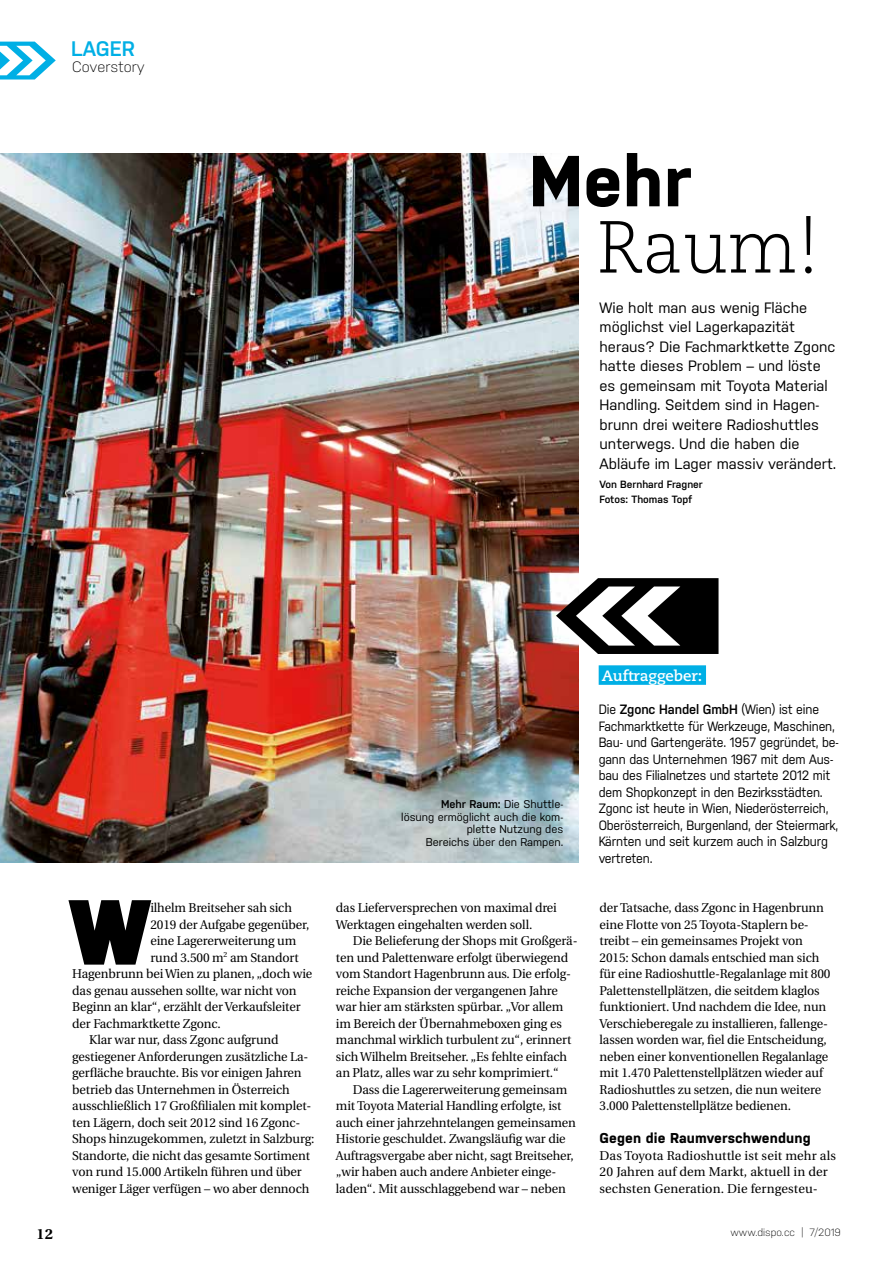
<style>
.page{position:relative;width:893px;height:1263px;background:#fff}
.page>*{position:absolute;margin:0;border:0;box-sizing:border-box;transform-origin:0 0}
.t1{font:700 83.4px "Nudista";color:#000}
.t2{font:300 73.5px "Caecilia LT Std";color:#000}
.t3{font:700 72px "Nudista";color:#000}
.t4{font:600 21px "Nudista";color:#00afe5}
.t5{font:15px/19.5px "Nudista";color:#000}
.t6{font:700 15px "Caecilia LT Std";color:#fff}
.t7{font:300 15px "Nudista";color:#000}
.t8{font:700 14.7px "Utopia";color:#000}
.t9{font:700 14.25px "Nudista";letter-spacing:.01em;color:#000}
.t10{font:13.5px/16.5px "Nudista";letter-spacing:-.01em;color:#000;scale:.93 1}
.t11{font:12.75px/16.5px "Utopia";letter-spacing:-.01em;color:#000}
.t12{font:12.75px/16.5px "Utopia";letter-spacing:.01em;color:#000}
.t13{font:11.25px/12.8px "Nudista";color:#000}
.t14{font:600 10.5px/15px "Nudista";color:#000}
.t15{font:300 10.5px "Nudista";color:#000}
.s1{font-weight:600}
.s2{font-weight:700}
</style>
<div class="page">
<svg style="left:0;top:42px;width:56px;height:38px"></svg>
<svg style="left:68px;top:900px;width:84px;height:65px"></svg>
<img style="left:0;top:153px;width:578px;height:709px">
<svg style="left:556px;top:578px;width:162px;height:76px"></svg>
<div style="left:599px;top:665px;width:107px;height:20px;background:#00afe5"></div>
<h3 class="t4" style="left:71px;top:34px;width:66px">LAGER</h3>
<p class="t7" style="left:72px;top:56px;width:74px">Coverstory</p>
<h3 class="t3" style="left:529px;top:128px;width:164px">Mehr</h3>
<h2 class="t2" style="left:597px;top:206px;width:224px">Raum!</h2>
<p class="t5" style="left:600px;top:296px;width:238px">Wie holt man aus wenig Fläche möglichst viel Lagerkapazität heraus? Die Fachmarktkette Zgonc hatte dieses Problem – und löste es gemeinsam mit Toyota Material<br>Handling. Seitdem sind in Hagen&shy;brunn drei weitere Radioshuttles unterwegs. Und die haben die<br>Abläufe im Lager massiv verändert.</p>
<p class="t14" style="left:600px;top:476px;width:105px">Von Bernhard Fragner<br>Fotos: Thomas Topf</p>
<h1 class="t1" style="left:73px;top:871px;width:76px">W</h1>
<p class="t11" style="left:150px;top:900px;width:143px">ilhelm Breitseher sah sich</p>
<p class="t11" style="left:150px;top:916px;width:161px">2019 der Aufgabe gegenüber,</p>
<p class="t11" style="left:150px;top:933px;width:147px">eine Lagererweiterung um</p>
<p class="t11" style="left:150px;top:949px;width:150px">rund 3.500 m<sup>2</sup> am Standort</p>
<p class="t11" style="left:72px;top:966px;width:242px">Hagenbrunn bei Wien zu planen, „doch wie</p>
<p class="t11" style="left:72px;top:982px;width:226px">das genau aussehen sollte, war nicht von</p>
<p class="t11" style="left:72px;top:999px;width:230px">Beginn an klar“, erzählt der Verkaufsleiter</p>
<p class="t11" style="left:72px;top:1015px;width:150px">der Fachmarktkette Zgonc.</p>
<p class="t11" style="left:89px;top:1032px;width:191px">Klar war nur, dass Zgonc aufgrund</p>
<p class="t11" style="left:72px;top:1048px;width:238px">gestiegener Anforderungen zusätzliche La-</p>
<p class="t11" style="left:72px;top:1065px;width:231px">gerfläche brauchte. Bis vor einigen Jahren</p>
<p class="t11" style="left:72px;top:1081px;width:219px">betrieb das Unternehmen in Österreich</p>
<p class="t11" style="left:72px;top:1098px;width:241px">ausschließlich 17 Großfilialen mit komplet-</p>
<p class="t11" style="left:72px;top:1114px;width:230px">ten Lägern, doch seit 2012 sind 16 Zgonc-</p>
<p class="t11" style="left:72px;top:1131px;width:244px">Shops hinzugekommen, zuletzt in Salzburg:</p>
<p class="t11" style="left:72px;top:1147px;width:239px">Standorte, die nicht das gesamte Sortiment</p>
<p class="t11" style="left:72px;top:1164px;width:231px">von rund 15.000 Artikeln führen und über</p>
<p class="t11" style="left:72px;top:1180px;width:239px">weniger Läger verfügen – wo aber dennoch</p>
<p class="t13" style="left:401px;top:796px;width:164px;text-align:right"><span class="s1">Mehr Raum:</span> Die Shuttle-<br>lösung ermöglicht auch die kom&shy;plette Nutzung des<br>Bereichs über den Rampen.</p>
<p class="t13" style="left:420px;top:797px;width:134px"><span class="s2">Mehr Raum:</span> Die Shutt&shy;le-Lösun ermöglicht auch die komplette Nutzung des Bereichs über den</p>
<p class="t11" style="left:336px;top:900px;width:222px">das Lieferversprechen von maximal drei<br>Werktagen eingehalten werden soll.</p>
<p class="t11" style="left:336px;top:933px;width:243px;text-indent:17px">Die Belieferung der Shops mit Großgerä&shy;ten und Palettenware erfolgt überwiegend vom Standort Hagenbrunn aus. Die erfolg&shy;reiche Expansion der vergangenen Jahre war hier am stärksten spürbar. „Vor allem im Bereich der Übernahmeboxen ging es manchmal wirklich turbulent zu“, erinnert sich Wilhelm Breitseher. „Es fehlte einfach an Platz, alles war zu sehr komprimiert.“</p>
<p class="t11" style="left:336px;top:1081px;width:241px;text-indent:17px">Dass die Lagererweiterung gemeinsam mit Toyota Material Handling erfolgte, ist auch einer jahrzehntelangen gemeinsamen Historie geschuldet. Zwangsläufig war die Auftragsvergabe aber nicht, sagt Breitseher, „wir haben auch andere Anbieter einge&shy;laden“. Mit ausschlaggebend war – neben</p>
<p class="t6" style="left:602px;top:667px;width:102px">Auftraggeber:</p>
<p class="t10" style="left:599px;top:700px;width:260px">Die <span class="s1">Zgonc Handel GmbH</span> (Wien) ist eine Fachmarktkette für Werkzeuge, Maschinen, Bau- und Gartengeräte. 1957 gegründet, be&shy;gann das Unternehmen 1967 mit dem Aus&shy;bau des Filialnetzes und startete 2012 mit dem Shopkonzept in den Bezirksstädten.<br>Zgonc ist heute in Wien, Niederösterreich, Oberösterreich, Burgenland, der Steiermark, Kärnten und seit kurzem auch in Salzburg vertreten.</p>
<p class="t11" style="left:600px;top:900px;width:232px">der Tatsache, dass Zgonc in Hagenbrunn eine Flotte von 25 Toyota-Staplern be&shy;treibt – ein gemeinsames Projekt von 2015: Schon damals entschied man sich für eine Radioshuttle-Regalanlage mit 800<br>Palettenstellplätzen, die seitdem klaglos funktioniert. Und nachdem die Idee, nun Verschieberegale zu installieren, fallenge&shy;lassen worden war, fiel die Entscheidung, neben einer konventionellen Regalanlage mit 1.470 Palettenstellplätzen wieder auf Radioshuttles zu setzen, die nun weitere 3.000 Palettenstellplätze bedienen.</p>
<p class="t9" style="left:600px;top:1128px;width:213px">Gegen die Raumverschwendung</p>
<p class="t12" style="left:600px;top:1147px;width:238px">Das Toyota Radioshuttle ist seit mehr als<br>20 Jahren auf dem Markt, aktuell in der sechsten Generation. Die ferngesteu-</p>
<p class="t8" style="left:37px;top:1226px;width:18px">12</p>
<p class="t15" style="left:730px;top:1225px;width:112px">www.dispo.cc | 7/2019</p>
</div>
